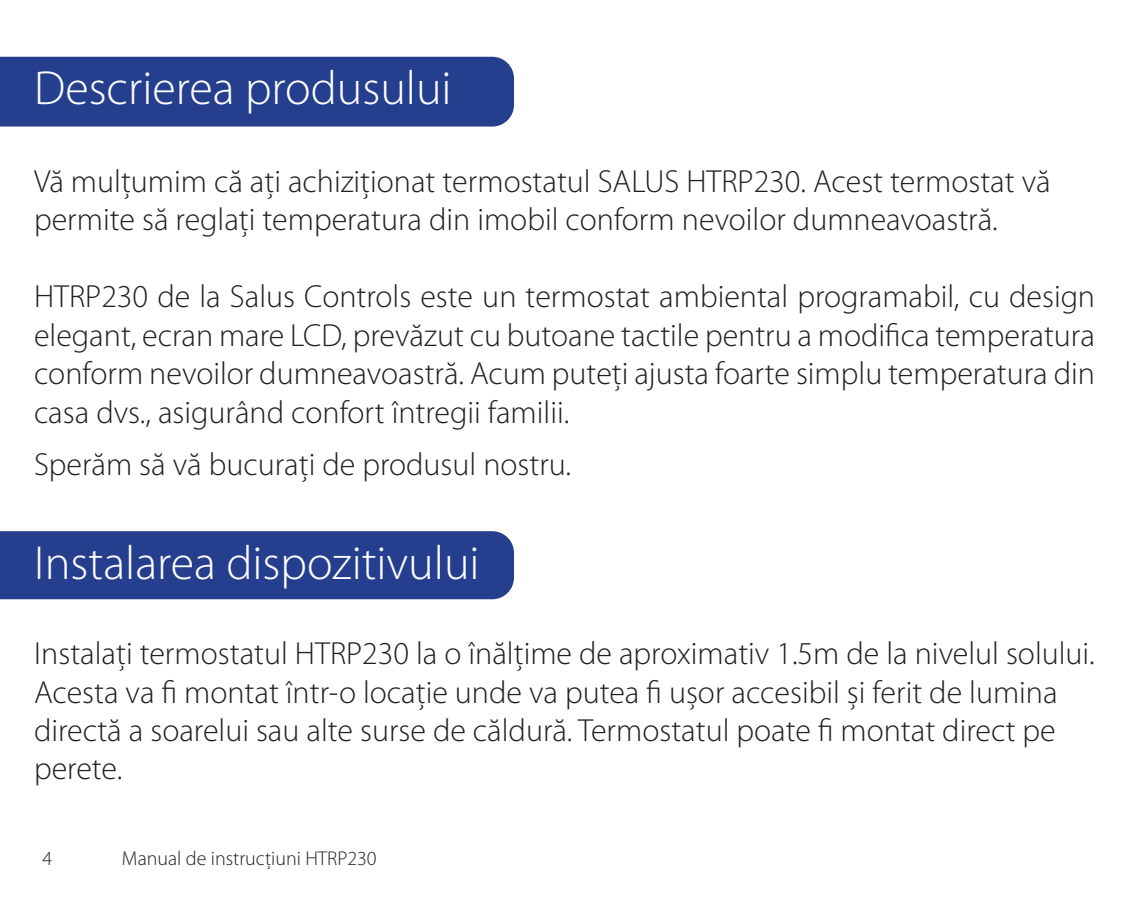
<style>
.page{position:relative;width:1129px;height:908px;background:#fff}
.page>*{position:absolute;margin:0;border:0;box-sizing:border-box;transform-origin:0 0}
.t1{font:300 48px "Myriad Pro";color:#fff}
.t2{font:300 32px/38.4px "Myriad Pro";color:#231f20}
.t3{font:300 20px "Myriad Pro";color:#231f20}
</style>
<div class="page">
<div style="left:0;top:57px;width:514px;height:69px;background:#253f8e"></div>
<div style="left:0;top:531px;width:514px;height:68px;background:#253f8e"></div>
<h1 class="t1" style="left:34px;top:62px;width:419px">Descrierea produsului</h1>
<p class="t2" style="left:34px;top:162px;width:1017px">Vă mulțumim că ați achiziționat termostatul SALUS HTRP230. Acest termostat vă permite să reglați temperatura din imobil conform nevoilor dumneavoastră.</p>
<p class="t2" style="left:34px;top:278px;width:1062px;text-align:justify">HTRP230 de la Salus Controls este un termostat ambiental programabil, cu design elegant, ecran mare LCD, prevăzut cu butoane tactile pentru a modifica temperatura conform nevoilor dumneavoastră. Acum puteți ajusta foarte simplu temperatura din casa dvs., asigurând confort întregii familii.</p>
<p class="t2" style="left:34px;top:446px;width:538px">Sperăm să vă bucurați de produsul nostru.</p>
<h1 class="t1" style="left:34px;top:536px;width:447px">Instalarea dispozitivului</h1>
<p class="t2" style="left:34px;top:634px;width:1062px">Instalați termostatul HTRP230 la o înălțime de aproximativ 1.5m de la nivelul solului.<br>Acesta va fi montat într-o locație unde va putea fi ușor accesibil și ferit de lumina directă a soarelui sau alte surse de căldură. Termostatul poate fi montat direct pe perete.</p>
<p class="t3" style="left:43px;top:846px;width:11px">4</p>
<p class="t3" style="left:122px;top:846px;width:256px">Manual de instrucțiuni HTRP230</p>
</div>
